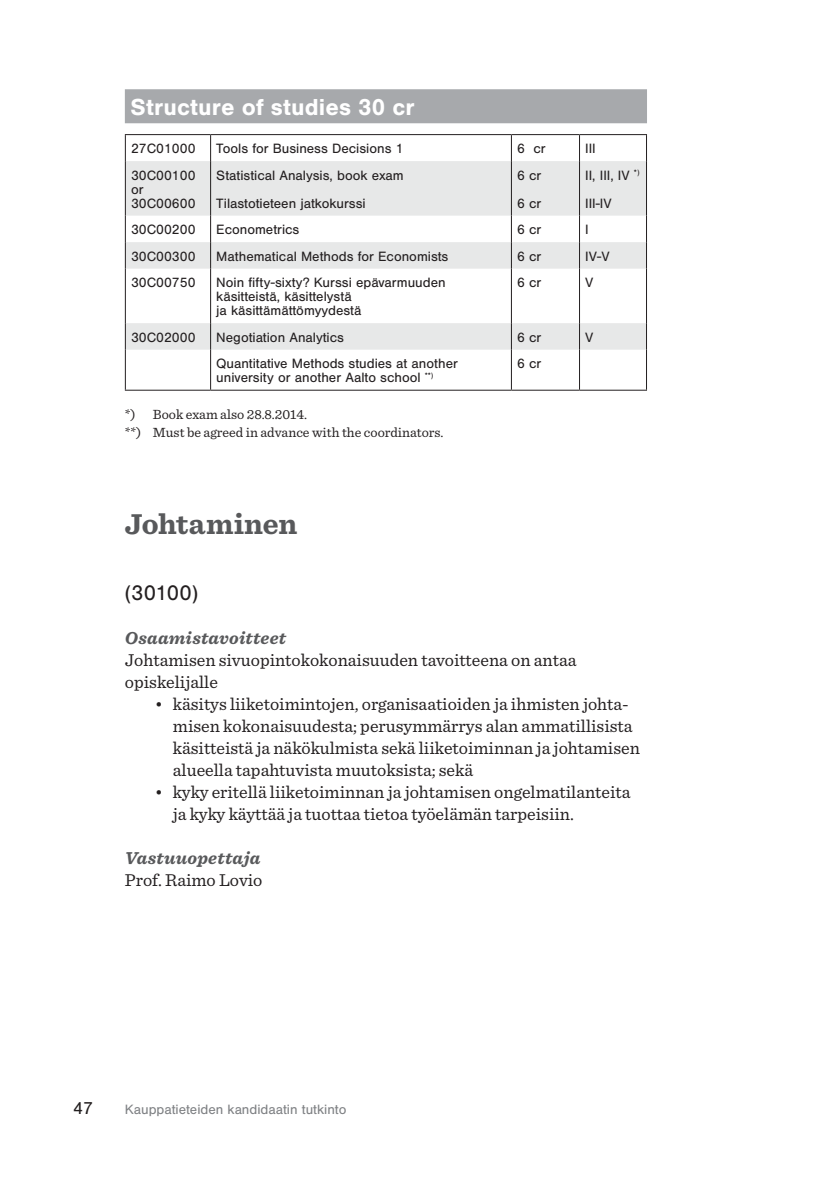
<style>
.page{position:relative;width:840px;height:1191px;background:#fff}
.page>*{position:absolute;margin:0;border:0;box-sizing:border-box;transform-origin:0 0}
.t1{font:700 30px "Sentinel";letter-spacing:-.01em;color:#58595b}
.t2{font:700 24px "Nimbus San";letter-spacing:.005em;color:#fff}
.t3{font:22px "Nimbus San";letter-spacing:-.005em;color:#231f20}
.t4{font:18px/22px "Sentinel";color:#231f20}
.t5{font:italic 700 18px "Sentinel";letter-spacing:.01em;color:#58595b}
.t6{font:18px "Nimbus San";color:#231f20}
.t7{font:14px/14px "Nimbus San";color:#231f20}
.t8{font:14px/18px "Sentinel";color:#231f20}
.t9{font:14px "Nimbus San";color:#808285}
</style>
<div class="page">
<div style="left:125px;top:89px;width:521px;height:34px;background:#a7a9ac"></div>
<svg style="left:126px;top:161px;width:519px;height:189px;fill:#e7e8e8"></svg>
<hr style="left:578px;top:161px;width:1px;height:55px;background:#231f20">
<svg style="left:578px;top:216px;width:1px;height:53px"></svg>
<hr style="left:578px;top:269px;width:1px;height:54px;background:#231f20">
<svg style="left:578px;top:323px;width:1px;height:27px"></svg>
<hr style="left:578px;top:350px;width:1px;height:40px;background:#231f20">
<svg style="left:125px;top:135px;width:1px;height:26px"></svg>
<svg style="left:510px;top:135px;width:1px;height:26px"></svg>
<hr style="left:125px;top:161px;width:1px;height:55px;background:#231f20">
<hr style="left:510px;top:161px;width:1px;height:55px;background:#231f20">
<svg style="left:125px;top:216px;width:1px;height:53px"></svg>
<svg style="left:510px;top:216px;width:1px;height:53px"></svg>
<hr style="left:125px;top:269px;width:1px;height:54px;background:#231f20">
<hr style="left:510px;top:269px;width:1px;height:54px;background:#231f20">
<svg style="left:125px;top:323px;width:1px;height:27px"></svg>
<svg style="left:510px;top:323px;width:1px;height:27px"></svg>
<hr style="left:125px;top:350px;width:1px;height:40px;background:#231f20">
<hr style="left:510px;top:350px;width:1px;height:40px;background:#231f20">
<svg style="left:210px;top:135px;width:1px;height:26px"></svg>
<hr style="left:210px;top:161px;width:1px;height:55px;background:#231f20">
<hr style="left:645px;top:161px;width:1px;height:55px;background:#231f20">
<svg style="left:210px;top:216px;width:1px;height:53px"></svg>
<svg style="left:645px;top:242px;width:1px;height:27px"></svg>
<hr style="left:210px;top:269px;width:1px;height:54px;background:#231f20">
<hr style="left:645px;top:269px;width:1px;height:54px;background:#231f20">
<svg style="left:210px;top:323px;width:1px;height:27px"></svg>
<svg style="left:645px;top:323px;width:1px;height:27px"></svg>
<hr style="left:210px;top:350px;width:1px;height:40px;background:#231f20">
<hr style="left:645px;top:350px;width:1px;height:40px;background:#231f20">
<hr style="left:125px;top:134px;width:85px;height:1px;background:#231f20">
<hr style="left:210px;top:134px;width:301px;height:1px;background:#231f20">
<hr style="left:511px;top:134px;width:68px;height:1px;background:#231f20">
<hr style="left:579px;top:134px;width:67px;height:1px;background:#231f20">
<hr style="left:125px;top:390px;width:85px;height:1px;background:#231f20">
<hr style="left:210px;top:390px;width:301px;height:1px;background:#231f20">
<hr style="left:511px;top:390px;width:68px;height:1px;background:#231f20">
<hr style="left:579px;top:390px;width:67px;height:1px;background:#231f20">
<h2 class="t2" style="left:130px;top:93px;width:285px">Structure of studies 30 cr</h2>
<p class="t7" style="left:131px;top:142px;width:66px">27C01000</p>
<p class="t7" style="left:216px;top:142px;width:189px">Tools for Business Decisions 1</p>
<p class="t7" style="left:517px;top:142px;width:30px">6 cr</p>
<p class="t7" style="left:585px;top:142px;width:12px">III</p>
<p class="t7" style="left:131px;top:168px;width:66px">30C00100 or<br>30C00600</p>
<p class="t7" style="left:216px;top:161px;width:189px;line-height:28px">Statistical Analysis, book exam<br>Tilastotieteen jatkokurssi</p>
<p class="t7" style="left:517px;top:161px;width:26px;line-height:28px">6 cr<br>6 cr</p>
<p class="t7" style="left:585px;top:161px;width:56px;line-height:28px">II, III, IV <sup>*)<br></sup>III-IV</p>
<p class="t7" style="left:131px;top:223px;width:66px">30C00200</p>
<p class="t7" style="left:216px;top:223px;width:85px">Econometrics</p>
<p class="t7" style="left:517px;top:223px;width:26px">6 cr</p>
<p class="t7" style="left:585px;top:223px;width:5px">I</p>
<p class="t7" style="left:131px;top:249px;width:66px">30C00300</p>
<p class="t7" style="left:216px;top:249px;width:233px">Mathematical Methods for Economists</p>
<p class="t7" style="left:517px;top:249px;width:26px">6 cr</p>
<p class="t7" style="left:585px;top:249px;width:26px">IV-V</p>
<p class="t7" style="left:131px;top:276px;width:66px">30C00750</p>
<p class="t7" style="left:216px;top:276px;width:231px">Noin fifty-sixty? Kurssi epävarmuuden käsitteistä, käsittelystä<br>ja käsittämättömyydestä</p>
<p class="t7" style="left:517px;top:276px;width:26px">6 cr</p>
<p class="t7" style="left:585px;top:276px;width:10px">V</p>
<p class="t7" style="left:131px;top:330px;width:66px">30C02000</p>
<p class="t7" style="left:216px;top:330px;width:129px">Negotiation Analytics</p>
<p class="t7" style="left:517px;top:330px;width:26px">6 cr</p>
<p class="t7" style="left:585px;top:330px;width:10px">V</p>
<p class="t7" style="left:216px;top:357px;width:243px">Quantitative Methods studies at another university or another Aalto school <sup>**)</sup></p>
<p class="t7" style="left:517px;top:357px;width:26px">6 cr</p>
<p class="t8" style="left:125px;top:404px;width:320px">*) Book exam also 28.8.2014.<br>**) Must be agreed in advance with the coordinators.</p>
<h1 class="t1" style="left:125px;top:500px;width:174px">Johtaminen</h1>
<h3 class="t3" style="left:125px;top:581px;width:75px">(30100)</h3>
<p class="t5" style="left:125px;top:624px;width:163px">Osaamistavoitteet</p>
<p class="t4" style="left:125px;top:648px;width:453px">Johtamisen sivuopintokokonaisuuden tavoitteena on antaa opiskelijalle</p>
<p class="t4" style="left:173px;top:692px;width:468px;text-indent:-18px">• käsitys liiketoimintojen, organisaatioiden ja ihmisten johta&shy;misen kokonaisuudesta; perusymmärrys alan ammatillisista käsitteistä ja näkökulmista sekä liiketoiminnan ja johtamisen alueella tapahtuvista muutoksista; sekä</p>
<p class="t4" style="left:173px;top:780px;width:459px;text-indent:-18px">• kyky eritellä liiketoiminnan ja johtamisen ongelmatilanteita ja kyky käyttää ja tuottaa tietoa työelämän tarpeisiin.</p>
<p class="t5" style="left:125px;top:844px;width:137px">Vastuuopettaja</p>
<p class="t4" style="left:125px;top:868px;width:139px">Prof. Raimo Lovio</p>
<p class="t6" style="left:73px;top:1098px;width:22px">47</p>
<p class="t9" style="left:125px;top:1101px;width:223px">Kauppatieteiden kandidaatin tutkinto</p>
</div>
